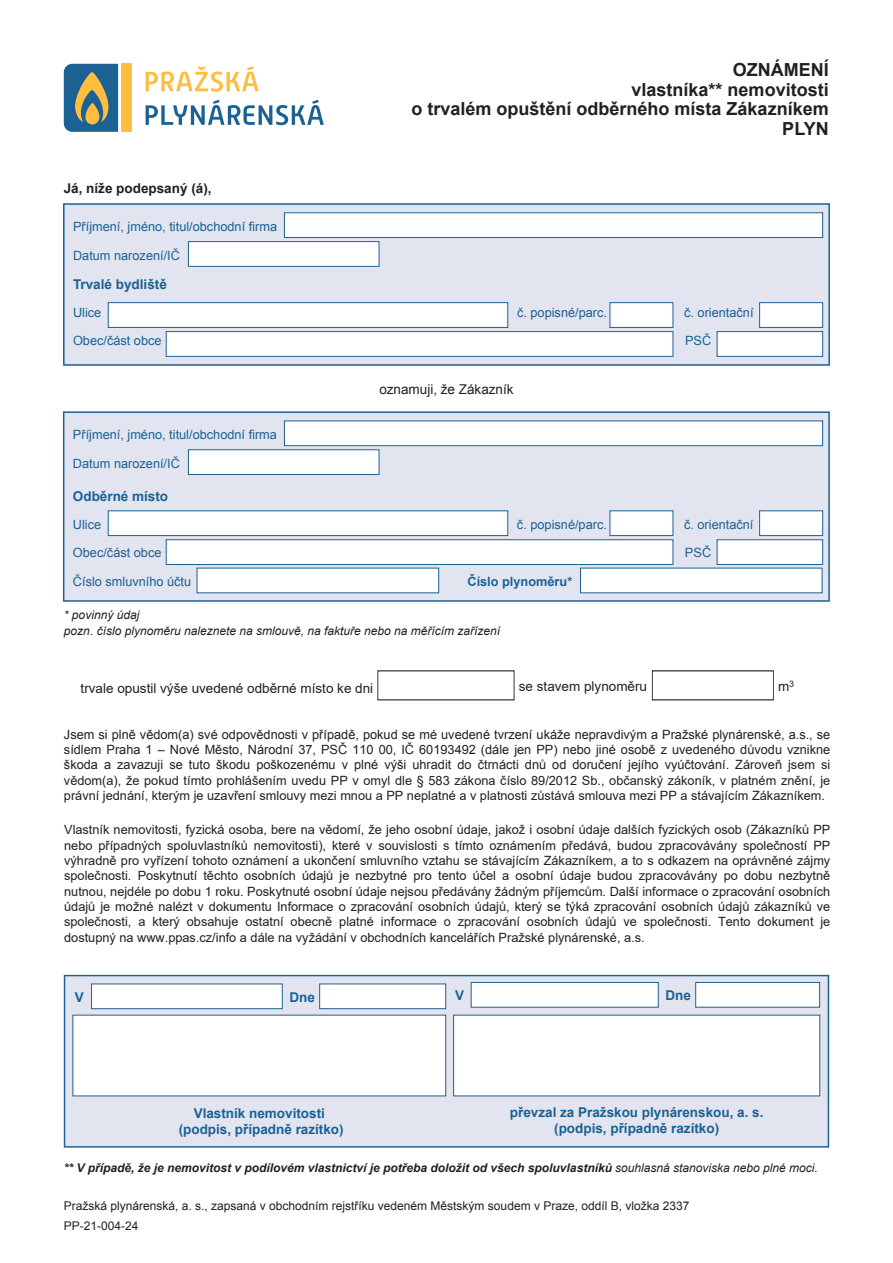
<style>
.page{position:relative;width:893px;height:1263px;background:#fff}
.page>*{position:absolute;margin:0;border:0;box-sizing:border-box;transform-origin:0 0}
.t1{font:700 18px "Arial";color:#231f20}
.t2{font:700 13.5px/16.2px "Arial";color:#1b6194;text-align:center}
.t3{font:13.5px "Arial";color:#221e1f}
.t4{font:13.5px "Arial";color:#231f20}
.text_1__2{font:700 13.5px "Arial";color:#231f20}
.t5{font:12.75px/15.3px "Arial";color:#221e1f;text-align:justify}
.t6{font:12.75px/15.3px "Arial";color:#231f20;text-align:justify}
.t7{font:12.75px "Arial";color:#1b6194}
.t8{font:700 12.75px "Arial";color:#1b6194}
.t9{font:italic 700 12px "Arial";color:#231f20}
.t10{font:12px/19.6px "Arial";color:#231f20}
.t11{font:italic 12px/16.5px "Arial";color:#231f20}
.s1{font-weight:400}
</style>
<div class="page">
<div style="left:64px;top:412px;width:765px;height:189px;background:#e2e5ef"></div>
<div style="left:63px;top:411px;width:767px;height:191px;border:2px solid #1b6194"></div>
<div style="left:64px;top:204px;width:765px;height:161px;background:#e2e5ef"></div>
<div style="left:63px;top:203px;width:767px;height:163px;border:2px solid #1b6194"></div>
<svg style="left:146px;top:66px;width:113px;height:26px"></svg>
<svg style="left:146px;top:100px;width:178px;height:25px"></svg>
<div style="left:121px;top:64px;width:11px;height:68px;background:#ffbe3f"></div>
<svg style="left:64px;top:64px;width:54px;height:68px"></svg>
<div style="left:108px;top:510px;width:400px;height:26px;background:#fff;border:1px solid #1b6194"></div>
<div style="left:108px;top:302px;width:400px;height:26px;background:#fff;border:1px solid #1b6194"></div>
<div style="left:610px;top:510px;width:63px;height:26px;background:#fff;border:1px solid #1b6194"></div>
<div style="left:610px;top:302px;width:63px;height:26px;background:#fff;border:1px solid #1b6194"></div>
<div style="left:759px;top:510px;width:64px;height:26px;background:#fff;border:1px solid #1b6194"></div>
<div style="left:759px;top:302px;width:64px;height:26px;background:#fff;border:1px solid #1b6194"></div>
<div style="left:717px;top:539px;width:106px;height:26px;background:#fff;border:1px solid #1b6194"></div>
<div style="left:717px;top:331px;width:106px;height:26px;background:#fff;border:1px solid #1b6194"></div>
<div style="left:166px;top:539px;width:507px;height:26px;background:#fff;border:1px solid #1b6194"></div>
<div style="left:197px;top:568px;width:242px;height:25px;background:#fff"></div>
<div style="left:580px;top:568px;width:242px;height:25px;background:#fff"></div>
<div style="left:166px;top:331px;width:507px;height:26px;background:#fff;border:1px solid #1b6194"></div>
<div style="left:188px;top:449px;width:191px;height:26px;background:#fff;border:1px solid #1b6194"></div>
<div style="left:188px;top:241px;width:191px;height:26px;background:#fff;border:1px solid #1b6194"></div>
<div style="left:284px;top:420px;width:539px;height:26px;background:#fff;border:1px solid #1b6194"></div>
<div style="left:284px;top:212px;width:539px;height:26px;background:#fff;border:1px solid #1b6194"></div>
<div style="left:64px;top:975px;width:765px;height:172px;background:#e2e5ef;border:1px solid #1b6194"></div>
<div style="left:91px;top:983px;width:192px;height:26px;background:#fff;border:1px solid #1b6194"></div>
<div style="left:471px;top:982px;width:188px;height:25px;background:#fff;border:1px solid #1b6194"></div>
<div style="left:319px;top:983px;width:127px;height:26px;background:#fff;border:1px solid #1b6194"></div>
<div style="left:695px;top:982px;width:125px;height:25px;background:#fff;border:1px solid #1b6194"></div>
<div style="left:453px;top:1015px;width:367px;height:81px;background:#fff"></div>
<div style="left:73px;top:1015px;width:373px;height:81px;background:#fff"></div>
<p class="text_1__2" style="left:64px;top:179px;width:149px">Já, níže podepsaný (á),</p>
<p class="t1" style="left:733px;top:58px;width:97px">OZNÁMENÍ</p>
<p class="t1" style="left:632px;top:78px;width:199px">vlastníka** nemovitosti</p>
<p class="t1" style="left:412px;top:97px;width:419px">o trvalém opuštění odběrného místa Zákazníkem</p>
<p class="t1" style="left:782px;top:117px;width:48px">PLYN</p>
<p class="t7" style="left:73px;top:218px;width:206px">Příjmení, jméno, titul/obchodní firma</p>
<p class="t7" style="left:73px;top:247px;width:108px">Datum narození/IČ</p>
<p class="t2" style="left:73px;top:276px;width:95px">Trvalé bydliště</p>
<p class="t7" style="left:73px;top:304px;width:30px">Ulice</p>
<p class="t7" style="left:517px;top:304px;width:92px">č. popisné/parc.</p>
<p class="t7" style="left:684px;top:304px;width:71px">č. orientační</p>
<p class="t7" style="left:73px;top:332px;width:90px">Obec/část obce</p>
<p class="t7" style="left:685px;top:332px;width:28px">PSČ</p>
<p class="t4" style="left:379px;top:380px;width:136px">oznamuji, že Zákazník</p>
<p class="t7" style="left:73px;top:426px;width:206px">Příjmení, jméno, titul/obchodní firma</p>
<p class="t7" style="left:73px;top:455px;width:108px">Datum narození/IČ</p>
<p class="t2" style="left:73px;top:489px;width:97px">Odběrné místo</p>
<p class="t7" style="left:73px;top:517px;width:30px">Ulice</p>
<p class="t7" style="left:517px;top:517px;width:92px">č. popisné/parc.</p>
<p class="t7" style="left:684px;top:517px;width:71px">č. orientační</p>
<p class="t7" style="left:73px;top:545px;width:90px">Obec/část obce</p>
<p class="t7" style="left:685px;top:545px;width:28px">PSČ</p>
<p class="t7" style="left:73px;top:573px;width:120px">Číslo smluvního účtu</p>
<p class="t8" style="left:467px;top:573px;width:106px">Číslo plynoměru*</p>
<p class="t11" style="left:64px;top:606px;width:438px">* povinný údaj<br>pozn. číslo plynoměru naleznete na smlouvě, na faktuře nebo na měřícím zařízení</p>
<p class="t4" style="left:519px;top:677px;width:130px">se stavem plynoměru</p>
<p class="t4" style="left:778px;top:677px;width:18px">m<sup>3</sup></p>
<p class="t3" style="left:81px;top:679px;width:294px">trvale opustil výše uvedené odběrné místo ke dni</p>
<p class="t6" style="left:64px;top:727px;width:768px">Jsem si plně vědom(a) své odpovědnosti v případě, pokud se mé uvedené tvrzení ukáže nepravdivým a Pražské plynárenské, a.s., se sídlem Praha 1 – Nové Město, Národní 37, PSČ 110 00, IČ 60193492 (dále jen PP) nebo jiné osobě z uvedeného důvodu vznikne škoda a zavazuji se tuto škodu poškozenému v plné výši uhradit do čtrnácti dnů od doručení jejího vyúčtování. Zároveň jsem si vědom(a), že pokud tímto prohlášením uvedu PP v omyl dle § 583 zákona číslo 89/2012 Sb., občanský zákoník, v platném znění, je právní jednání, kterým je uzavření smlouvy mezi mnou a PP neplatné a v platnosti zůstává smlouva mezi PP a stávajícím Zákazníkem.</p>
<p class="t5" style="left:64px;top:822px;width:768px">Vlastník nemovitosti, fyzická osoba, bere na vědomí, že jeho osobní údaje, jakož i osobní údaje dalších fyzických osob (Zákazníků PP nebo případných spoluvlastníků nemovitosti), které v souvislosti s tímto oznámením předává, budou zpracovávány společností PP výhradně pro vyřízení tohoto oznámení a ukončení smluvního vztahu se stávajícím Zákazníkem, a to s odkazem na oprávněné zájmy společnosti. Poskytnutí těchto osobních údajů je nezbytné pro tento účel a osobní údaje budou zpracovávány po dobu nezbytně nutnou, nejdéle po dobu 1 roku. Poskytnuté osobní údaje nejsou předávány žádným příjemcům. Další informace o zpracování osobních údajů je možné nalézt v dokumentu Informace o zpracování osobních údajů, který se týká zpracování osobních údajů zákazníků ve společnosti, a který obsahuje ostatní obecně platné informace o zpracování osobních údajů ve společnosti. Tento dokument je dostupný na www.ppas.cz/info a dále na vyžádání v obchodních kancelářích Pražské plynárenské, a.s.</p>
<p class="t2" style="left:75px;top:989px;width:11px">V</p>
<p class="t2" style="left:289px;top:989px;width:27px">Dne</p>
<p class="t2" style="left:455px;top:988px;width:11px">V</p>
<p class="t2" style="left:665px;top:988px;width:27px">Dne</p>
<p class="t2" style="left:179px;top:1105px;width:167px">Vlastník nemovitosti (podpis, případně razítko)</p>
<p class="t2" style="left:510px;top:1104px;width:255px">převzal za Pražskou plynárenskou, a. s. (podpis, případně razítko)</p>
<p class="t9" style="left:64px;top:1160px;width:756px">** V případě, že je nemovitost v podílovém vlastnictví je potřeba doložit od všech spoluvlastníků <span class="s1">souhlasná stanoviska nebo plné moci.</span></p>
<p class="t10" style="left:64px;top:1196px;width:627px">Pražská plynárenská, a. s., zapsaná v obchodním rejstříku vedeném Městským soudem v Praze, oddíl B, vložka 2337<br>PP-21-004-24</p>
</div>
